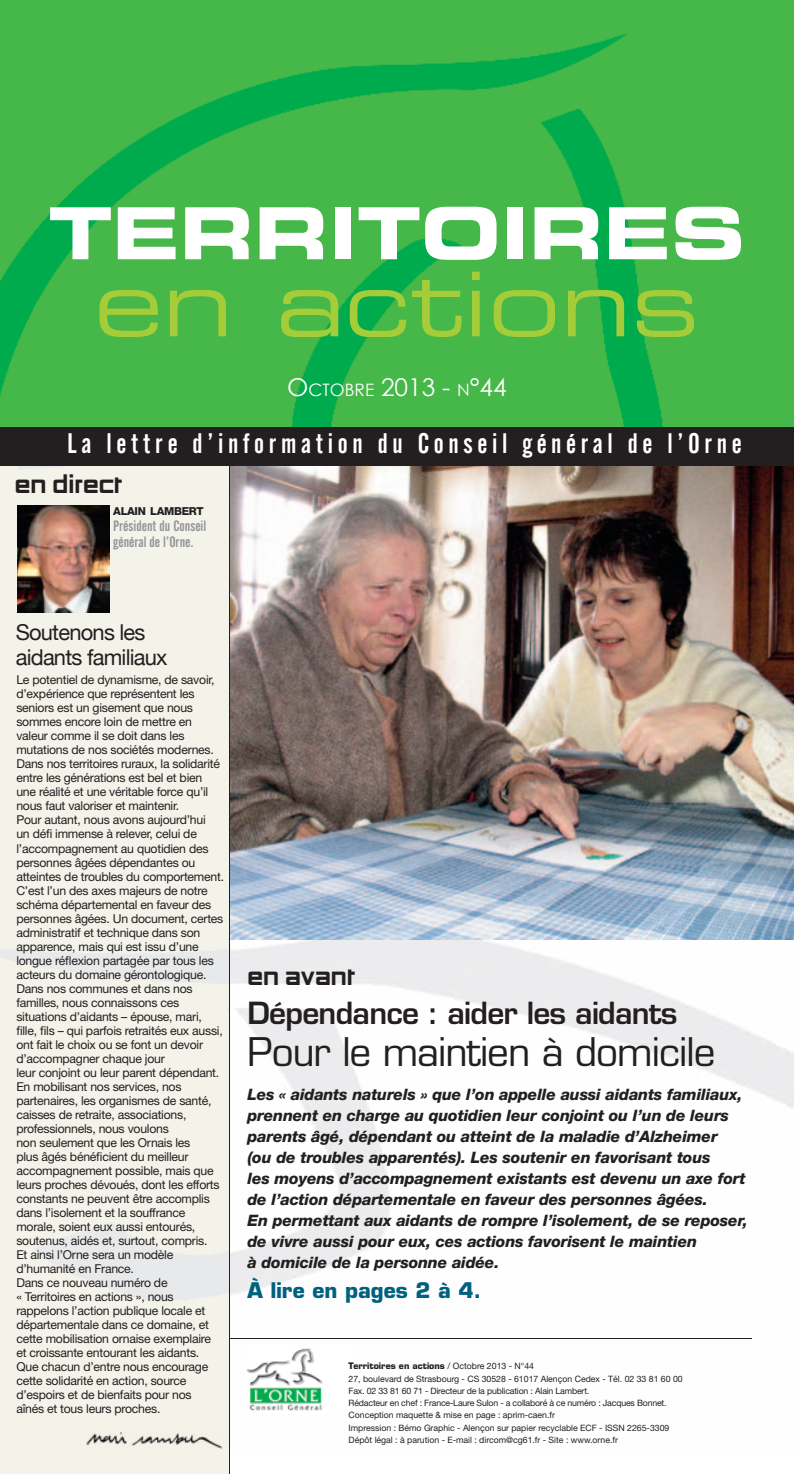
<style>
.page{position:relative;width:794px;height:1474px;background:#fff}
.page>*{position:absolute;margin:0;border:0;box-sizing:border-box;transform-origin:0 0}
.t1{font:89.25px "Eurostile Extended Two";color:#a5cd39}
.t2{font:71.75px "Eurostile Bold Extended Two";color:#fff}
.t3{font:38.5px "Eurostile";letter-spacing:-.025em;color:#231f20}
.t4{font:600 29.75px "Eurostile";letter-spacing:-.025em;color:#231f20}
.t5{font:28px "Alternate Gothic No 2 BT";letter-spacing:.165em;color:#fff}
.t6{font:28px "Ballmer Archi Type";color:#231f20}
.t7{font:24.5px "Century Gothic";color:#fff}
.t8{font:21.88px/24.5px "Helvetica Neue";letter-spacing:-.035em;color:#231f20}
.t9{font:700 21px "Eurostile";color:#00607f}
.t10{font:italic 800 15.75px/21px "Helvetica Neue";letter-spacing:-.01em;color:#231f20}
.t11{font:14.88px/15.8px "Alternate Gothic No 2 BT";color:#939598}
.t12{font:12.25px/14px "Helvetica Neue";letter-spacing:-.02em;color:#231f20}
.t13{font:800 11.03px "Helvetica Neue";letter-spacing:-.03em;color:#231f20}
.t14{font:8.75px/12.2px "Helvetica Neue";letter-spacing:-.005em;color:#231f20}
.t15{font:700 8.75px "Eurostile";color:#231f20}
.s1{font-size:17.15px}
.s2{font-family:"Helvetica Neue";font-weight:400}
</style>
<div class="page">
<img style="left:230px;top:939px;width:564px;height:356px">
<div style="left:0;top:465px;width:229px;height:987px;background:#f3f3ea"></div>
<img style="left:0;top:0;width:794px;height:427px">
<img style="left:230px;top:465px;width:564px;height:474px">
<img style="left:246px;top:1348px;width:77px;height:63px">
<hr style="left:229px;top:1338px;width:523px;height:1px;background:#231f20">
<hr style="left:229px;top:460px;width:1px;height:1013px;background:#231f20">
<img style="left:17px;top:505px;width:92px;height:108px">
<div style="left:0;top:427px;width:794px;height:38px;background:#231f20"></div>
<div style="left:72px;top:1427px;width:152px;height:30px;background:#f3f3ea"></div>
<img style="left:86px;top:1432px;width:137px;height:17px">
<h2 class="t2" style="left:49px;top:183px;width:698px">TERRITOIRES</h2>
<h1 class="t1" style="left:94px;top:243px;width:607px">en actions</h1>
<h3 class="t7" style="left:287px;top:372px;width:221px">O<span class="s1">CTOBRE</span> 2013 - <span class="s1">N</span>°44</h3>
<h3 class="t5" style="left:67px;top:428px;width:676px">La lettre d’information du Conseil général de l’Orne</h3>
<h3 class="t6" style="left:15px;top:475px;width:109px">en direct</h3>
<p class="t13" style="left:113px;top:505px;width:92px">ALAIN LAMBERT</p>
<p class="t11" style="left:113px;top:518px;width:95px">Président du Conseil général de l’Orne.</p>
<h3 class="t8" style="left:16px;top:618px;width:153px">Soutenons les aidants familiaux</h3>
<p class="t12" style="left:16px;top:673px;width:209px">Le potentiel de dynamisme, de savoir, d’expérience que représentent les seniors est un gisement que nous sommes encore loin de mettre en valeur comme il se doit dans les mutations de nos sociétés modernes.<br>Dans nos territoires ruraux, la solidarité entre les générations est bel et bien une réalité et une véritable force qu’il nous faut valoriser et maintenir.<br>Pour autant, nous avons aujourd’hui<br>un défi immense à relever, celui de l’accompagnement au quotidien des personnes âgées dépendantes ou atteintes de troubles du comportement.<br>C’est l’un des axes majeurs de notre schéma départemental en faveur des personnes âgées. Un document, certes administratif et technique dans son apparence, mais qui est issu d’une longue réflexion partagée par tous les acteurs du domaine gérontologique.<br>Dans nos communes et dans nos familles, nous connaissons ces situations d’aidants – épouse, mari, fille, fils – qui parfois retraités eux aussi, ont fait le choix ou se font un devoir d’accompagner chaque jour<br>leur conjoint ou leur parent dépendant.<br>En mobilisant nos services, nos partenaires, les organismes de santé, caisses de retraite, associations, professionnels, nous voulons<br>non seulement que les Ornais les<br>plus âgés bénéficient du meilleur accompagnement possible, mais que leurs proches dévoués, dont les efforts constants ne peuvent être accomplis dans l’isolement et la souffrance morale, soient eux aussi entourés, soutenus, aidés et, surtout, compris.<br>Et ainsi l’Orne sera un modèle d’humanité en France.<br>Dans ce nouveau numéro de<br>« Territoires en actions », nous rappelons l’action publique locale et départementale dans ce domaine, et cette mobilisation ornaise exemplaire et croissante entourant les aidants.<br>Que chacun d’entre nous encourage cette solidarité en action, source d’espoirs et de bienfaits pour nos<br>aînés et tous leurs proches.</p>
<h3 class="t6" style="left:247px;top:966px;width:109px">en avant</h3>
<h3 class="t4" style="left:247px;top:994px;width:431px">Dépendance : aider les aidants</h3>
<h3 class="t3" style="left:247px;top:1028px;width:469px">Pour le maintien à domicile</h3>
<p class="t10" style="left:247px;top:1083px;width:502px">Les « aidants naturels » que l’on appelle aussi aidants familiaux, prennent en charge au quotidien leur conjoint ou l’un de leurs parents âgé, dépendant ou atteint de la maladie d’Alzheimer<br>(ou de troubles apparentés). Les soutenir en favorisant tous<br>les moyens d’accompagnement existants est devenu un axe fort de l’action départementale en faveur des personnes âgées.<br>En permettant aux aidants de rompre l’isolement, de se reposer, de vivre aussi pour eux, ces actions favorisent le maintien<br>à domicile de la personne aidée.</p>
<h3 class="t9" style="left:247px;top:1277px;width:235px">À lire en pages 2 à 4.</h3>
<p class="t15" style="left:348px;top:1360px;width:187px">Territoires en actions <span class="s2">/ Octobre 2013 - N°44</span></p>
<p class="t14" style="left:348px;top:1372px;width:335px">27, boulevard de Strasbourg - CS 30528 - 61017 Alençon Cedex - Tél. 02 33 81 60 00<br>Fax. 02 33 81 60 71 - Directeur de la publication : Alain Lambert.<br>Rédacteur en chef : France-Laure Sulon - a collaboré à ce numéro : Jacques Bonnet.<br>Conception maquette &amp; mise en page : aprim-caen.fr<br>Impression : Bémo Graphic - Alençon sur papier recyclable ECF - ISSN 2265-3309<br>Dépôt légal : à parution - E-mail : dircom@cg61.fr - Site : www.orne.fr</p>
</div>
